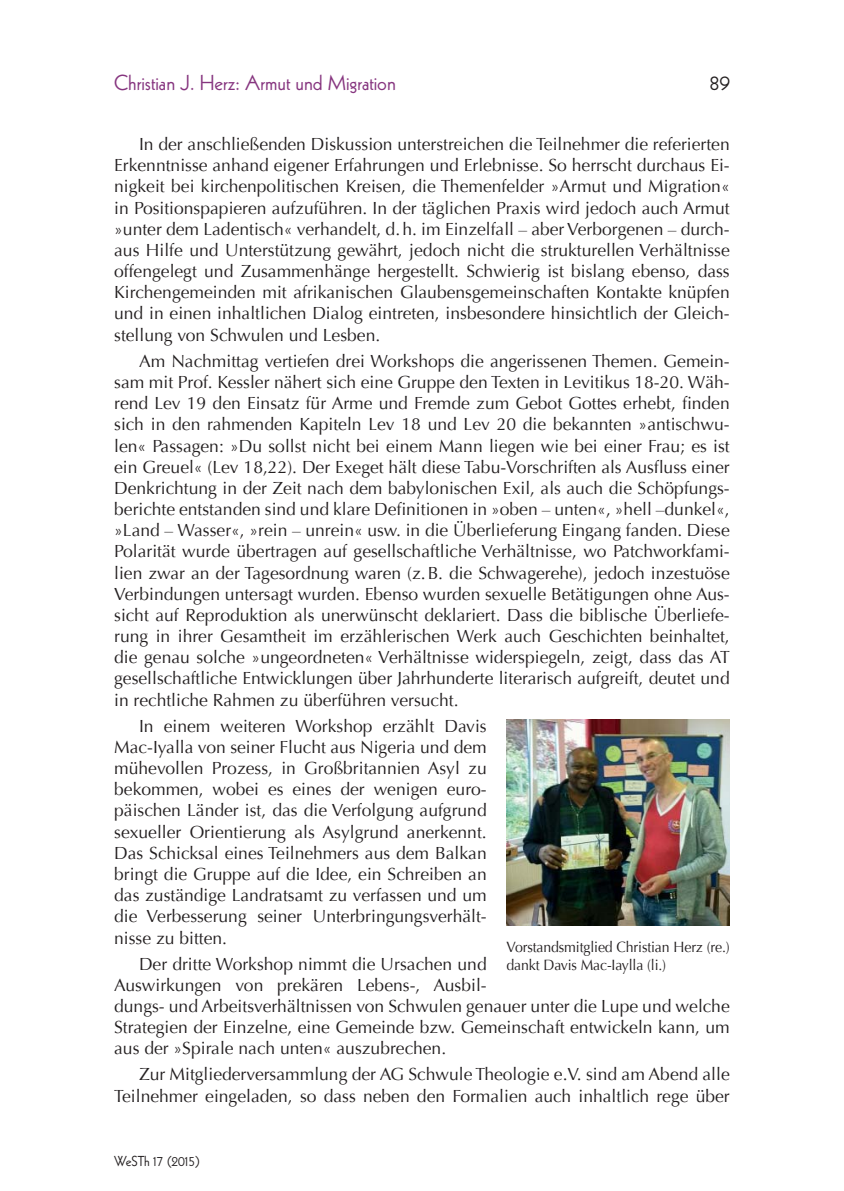
<style>
.page{position:relative;width:844px;height:1191px;background:#fff}
.page>*{position:absolute;margin:0;border:0;box-sizing:border-box;transform-origin:0 0}
.t1{font:21px "Kabel";color:#86357f}
.t2{font:21px "Kabel";color:#231f20}
.t3{font:17.5px/21.2px "Optima";color:#231f20;text-align:justify}
.t4{font:14.88px/18.4px "Optima";letter-spacing:-.01em;color:#231f20;scale:.95 1}
.t5{font:14px "Kabel";color:#231f20}
</style>
<div class="page">
<img style="left:506px;top:719px;width:223px;height:206px">
<p class="t1" style="left:114px;top:75px;width:283px">Christian J. Herz: Armut und Migration</p>
<p class="t2" style="left:709px;top:75px;width:22px">89</p>
<p class="t3" style="left:114px;top:134px;width:617px;text-indent:25px">In der anschließenden Diskussion unterstreichen die Teilnehmer die referierten Erkenntnisse anhand eigener Erfahrungen und Erlebnisse. So herrscht durchaus Ei&shy;nigkeit bei kirchenpolitischen Kreisen, die Themenfelder »Armut und Migration« in Positionspapieren aufzuführen. In der täglichen Praxis wird jedoch auch Armut »unter dem Ladentisch« verhandelt, d. h. im Einzelfall – aber Verborgenen – durch&shy;aus Hilfe und Unterstützung gewährt, jedoch nicht die strukturellen Verhältnisse offengelegt und Zusammenhänge hergestellt. Schwierig ist bislang ebenso, dass Kirchengemeinden mit afrikanischen Glaubensgemeinschaften Kontakte knüpfen und in einen inhaltlichen Dialog eintreten, insbesondere hinsichtlich der Gleich&shy;stellung von Schwulen und Lesben.</p>
<p class="t3" style="left:114px;top:350px;width:617px;text-indent:25px">Am Nachmittag vertiefen drei Workshops die angerissenen Themen. Gemein&shy;sam mit Prof. Kessler nähert sich eine Gruppe den Texten in Levitikus 18-20. Wäh&shy;rend Lev 19 den Einsatz für Arme und Fremde zum Gebot Gottes erhebt, finden sich in den rahmenden Kapiteln Lev 18 und Lev 20 die bekannten »antischwu&shy;len« Passagen: »Du sollst nicht bei einem Mann liegen wie bei einer Frau; es ist ein Greuel« (Lev 18,22). Der Exeget hält diese Tabu-Vorschriften als Ausfluss einer Denkrichtung in der Zeit nach dem babylonischen Exil, als auch die Schöpfungs&shy;berichte entstanden sind und klare Definitionen in »oben – unten«, »hell –dunkel«, »Land – Wasser«, »rein – unrein« usw. in die Überlieferung Eingang fanden. Diese Polarität wurde übertragen auf gesellschaftliche Verhältnisse, wo Patchworkfami&shy;lien zwar an der Tagesordnung waren (z. B. die Schwagerehe), jedoch inzestuöse Verbindungen untersagt wurden. Ebenso wurden sexuelle Betätigungen ohne Aus&shy;sicht auf Reproduktion als unerwünscht deklariert. Dass die biblische Überliefe&shy;rung in ihrer Gesamtheit im erzählerischen Werk auch Geschichten beinhaltet, die genau solche »ungeordneten« Verhältnisse widerspiegeln, zeigt, dass das AT gesellschaftliche Entwicklungen über Jahrhunderte literarisch aufgreift, deutet und in rechtliche Rahmen zu überführen versucht.</p>
<p class="t3" style="left:114px;top:715px;width:374px;text-indent:25px">In einem weiteren Workshop erzählt Davis Mac-Iyalla von seiner Flucht aus Nigeria und dem mühevollen Prozess, in Großbritannien Asyl zu bekommen, wobei es eines der wenigen euro&shy;päischen Länder ist, das die Verfolgung aufgrund sexueller Orientierung als Asylgrund anerkennt.<br>Das Schicksal eines Teilnehmers aus dem Balkan bringt die Gruppe auf die Idee, ein Schreiben an das zuständige Landratsamt zu verfassen und um die Verbesserung seiner Unterbringungsverhält&shy;nisse zu bitten.</p>
<p class="t3" style="left:114px;top:953px;width:617px;text-align:left;text-indent:25px">Der dritte Workshop nimmt die Ursachen und<br>Auswirkungen von prekären Lebens-, Ausbil-<br>dungs- und Arbeitsverhältnissen von Schwulen genauer unter die Lupe und welche Strategien der Einzelne, eine Gemeinde bzw. Gemeinschaft entwickeln kann, um aus der »Spirale nach unten« auszubrechen.</p>
<p class="t3" style="left:114px;top:1064px;width:617px;text-align:right">Zur Mitgliederversammlung der AG Schwule Theologie e.V. sind am Abend alle<br>Teilnehmer eingeladen, so dass neben den Formalien auch inhaltlich rege über</p>
<p class="t4" style="left:506px;top:937px;width:236px">Vorstandsmitglied Christian Herz (re.) dankt Davis Mac-Iaylla (li.)</p>
<p class="t5" style="left:114px;top:1156px;width:87px">WeSTh 17 (2015)</p>
</div>
